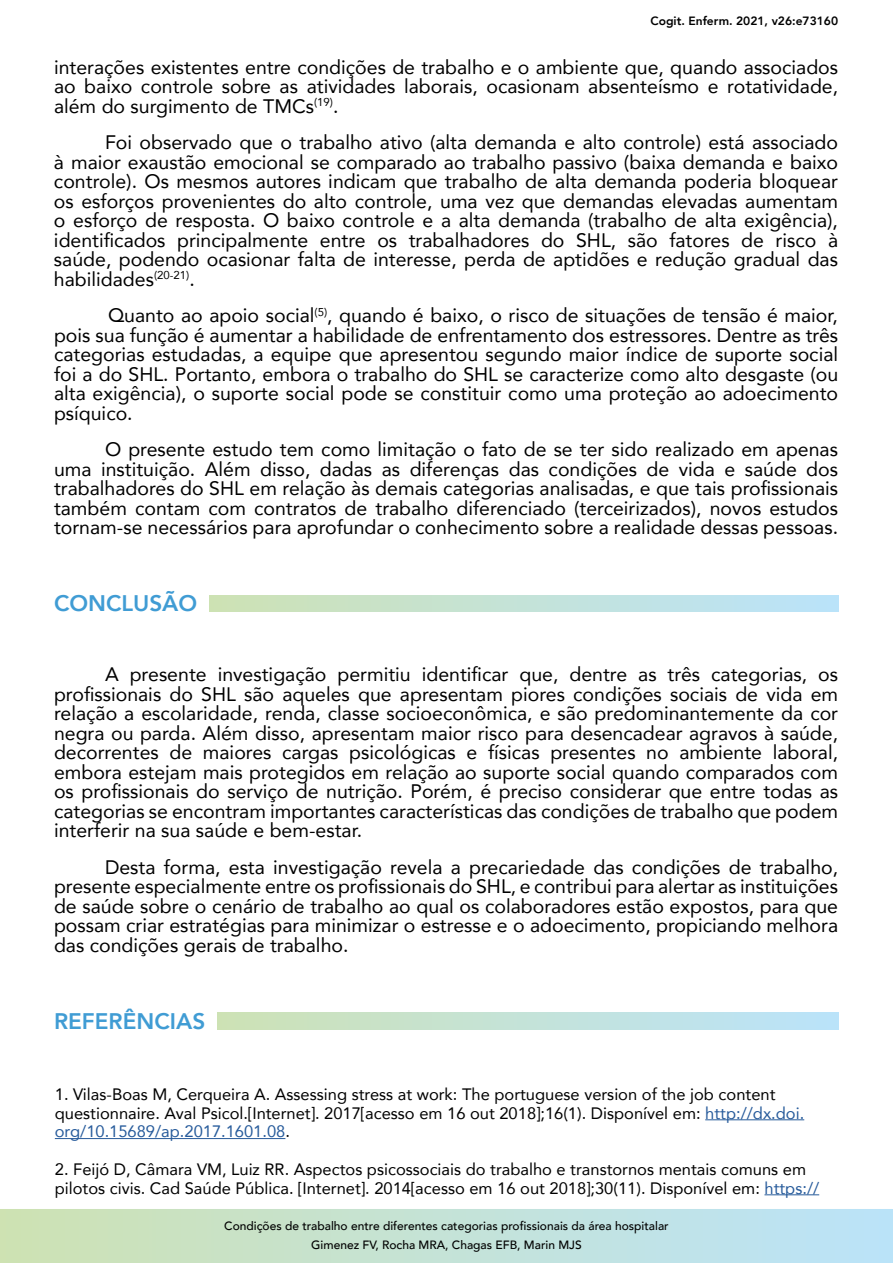
<style>
.page{position:relative;width:893px;height:1263px;background:#fff}
.page>*{position:absolute;margin:0;border:0;box-sizing:border-box;transform-origin:0 0}
.t1{font:800 22.5px "Avenir";color:#409cd4}
.t2{font:19.5px/19.5px "Avenir";color:#000;text-align:justify}
.t3{font:16.5px/18.8px "Avenir";color:#000}
.t4{font:500 12px/18.6px "Avenir";color:#000;text-align:center}
.t5{font:800 12px "Avenir";color:#000}
.s1{color:#275b9b}
</style>
<div class="page">
<div style="left:210px;top:595px;width:629px;height:17px;background:linear-gradient(to right,#cee2b4,#bae3fb)"></div>
<svg style="left:0;top:1209px;width:893px;height:54px;background:#c4e2d6"></svg>
<div style="left:218px;top:1013px;width:621px;height:16px;background:linear-gradient(to right,#cde2b5,#bae3fb)"></div>
<hr style="left:705px;top:1119px;width:99px;height:1px;background:#275b9b">
<hr style="left:55px;top:1138px;width:230px;height:1px;background:#275b9b">
<hr style="left:764px;top:1194px;width:55px;height:1px;background:#275b9b">
<p class="t5" style="left:650px;top:12px;width:189px">Cogit. Enferm. 2021, v26:e73160</p>
<p class="t2" style="left:54px;top:56px;width:786px">interações existentes entre condições de trabalho e o ambiente que, quando associados ao baixo controle sobre as atividades laborais, ocasionam absenteísmo e rotatividade, além do surgimento de TMCs<sup>(19)</sup>.</p>
<p class="t2" style="left:54px;top:132px;width:786px;text-indent:51px">Foi observado que o trabalho ativo (alta demanda e alto controle) está associado à maior exaustão emocional se comparado ao trabalho passivo (baixa demanda e baixo controle). Os mesmos autores indicam que trabalho de alta demanda poderia bloquear os esforços provenientes do alto controle, uma vez que demandas elevadas aumentam o esforço de resposta. O baixo controle e a alta demanda (trabalho de alta exigência), identificados principalmente entre os trabalhadores do SHL, são fatores de risco à saúde, podendo ocasionar falta de interesse, perda de aptidões e redução gradual das habilidades<sup>(20-21)</sup>.</p>
<p class="t2" style="left:54px;top:305px;width:786px;text-indent:54px">Quanto ao apoio social<sup>(5)</sup>, quando é baixo, o risco de situações de tensão é maior, pois sua função é aumentar a habilidade de enfrentamento dos estressores. Dentre as três categorias estudadas, a equipe que apresentou segundo maior índice de suporte social foi a do SHL. Portanto, embora o trabalho do SHL se caracterize como alto desgaste (ou alta exigência), o suporte social pode se constituir como uma proteção ao adoecimento psíquico.</p>
<p class="t2" style="left:54px;top:439px;width:786px;text-indent:51px">O presente estudo tem como limitação o fato de se ter sido realizado em apenas uma instituição. Além disso, dadas as diferenças das condições de vida e saúde dos trabalhadores do SHL em relação às demais categorias analisadas, e que tais profissionais também contam com contratos de trabalho diferenciado (terceirizados), novos estudos tornam-se necessários para aprofundar o conhecimento sobre a realidade dessas pessoas.</p>
<p class="t1" style="left:54px;top:586px;width:145px">CONCLUSÃO</p>
<p class="t2" style="left:54px;top:664px;width:786px;text-indent:51px">A presente investigação permitiu identificar que, dentre as três categorias, os profissionais do SHL são aqueles que apresentam piores condições sociais de vida em relação a escolaridade, renda, classe socioeconômica, e são predominantemente da cor negra ou parda. Além disso, apresentam maior risco para desencadear agravos à saúde, decorrentes de maiores cargas psicológicas e físicas presentes no ambiente laboral, embora estejam mais protegidos em relação ao suporte social quando comparados com os profissionais do serviço de nutrição. Porém, é preciso considerar que entre todas as categorias se encontram importantes características das condições de trabalho que podem interferir na sua saúde e bem-estar.</p>
<p class="t2" style="left:54px;top:856px;width:786px;text-indent:51px">Desta forma, esta investigação revela a precariedade das condições de trabalho, presente especialmente entre os profissionais do SHL, e contribui para alertar as instituições de saúde sobre o cenário de trabalho ao qual os colaboradores estão expostos, para que possam criar estratégias para minimizar o estresse e o adoecimento, propiciando melhora das condições gerais de trabalho.</p>
<p class="t1" style="left:54px;top:1004px;width:153px">REFERÊNCIAS</p>
<p class="t3" style="left:55px;top:1084px;width:751px">1. Vilas-Boas M, Cerqueira A. Assessing stress at work: The portuguese version of the job content questionnaire. Aval Psicol.[Internet]. 2017[acesso em 16 out 2018];16(1). Disponível em: <span class="s1">http://dx.doi. org/10.15689/ap.2017.1601.08</span>.</p>
<p class="t3" style="left:55px;top:1159px;width:766px">2. Feijó D, Câmara VM, Luiz RR. Aspectos psicossociais do trabalho e transtornos mentais comuns em pilotos civis. Cad Saúde Pública. [Internet]. 2014[acesso em 16 out 2018];30(11). Disponível em: <span class="s1">https://</span></p>
<p class="t4" style="left:224px;top:1216px;width:446px">Condições de trabalho entre diferentes categorias profissionais da área hospitalar<br>Gimenez FV, Rocha MRA, Chagas EFB, Marin MJS</p>
</div>
